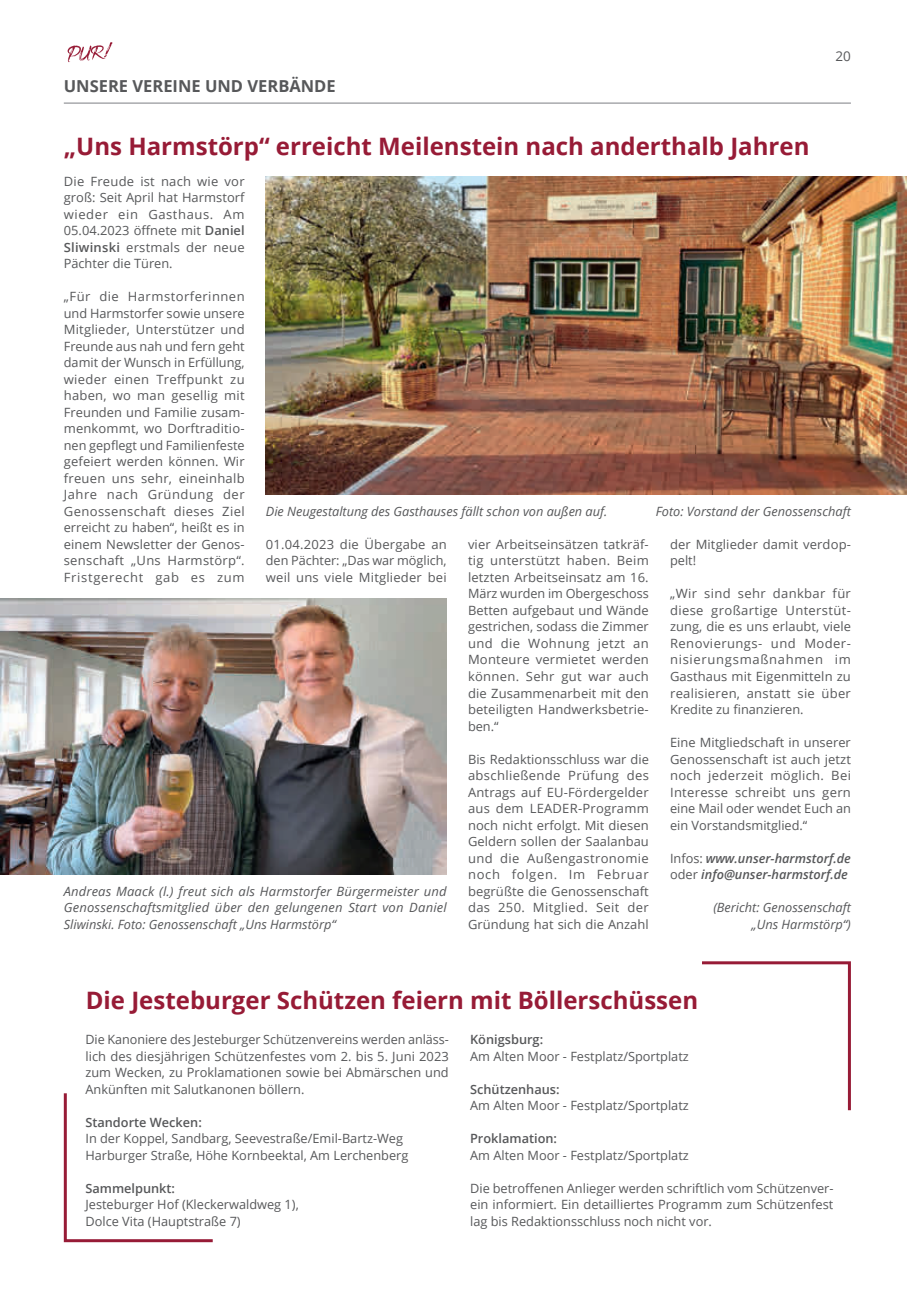
<style>
.page{position:relative;width:919px;height:1289px;background:#fff}
.page>*{position:absolute;margin:0;border:0;box-sizing:border-box;transform-origin:0 0}
.t1{font:700 24px "Open Sans";color:#971b36}
.t2{font:700 16.5px "Open Sans";color:#57585a}
.t3{font:13.5px "Open Sans";color:#57585a}
.t4{font:12.75px/16.5px "Open Sans";color:#57585a;text-align:justify}
.t5{font:italic 12.75px/16.5px "Open Sans";color:#57585a;text-align:right}
.t6{font:600 12.75px "Open Sans";color:#57585a}
.t7{font:italic 600 12.75px/16.5px "Open Sans";color:#57585a}
.s1{font-weight:600}
.s2{font-weight:400;font-style:normal}
</style>
<div class="page">
<svg style="left:67px;top:42px;width:45px;height:20px"></svg>
<hr style="left:64px;top:102px;width:786px;height:2px;background:#a8a9ad">
<img style="left:0;top:598px;width:446px;height:276px">
<svg style="left:702px;top:961px;width:149px;height:150px"></svg>
<svg style="left:63px;top:1093px;width:150px;height:150px"></svg>
<img style="left:266px;top:176px;width:640px;height:319px">
<p class="t2" style="left:64px;top:74px;width:273px">UNSERE VEREINE UND VERBÄNDE</p>
<p class="t3" style="left:835px;top:46px;width:17px">20</p>
<h1 class="t1" style="left:64px;top:129px;width:747px">„Uns Harmstörp“ erreicht Meilenstein nach anderthalb Jahren</h1>
<p class="t4" style="left:64px;top:172px;width:182px">Die Freude ist nach wie vor groß: Seit April hat Harmstorf wieder ein Gasthaus. Am 05.04.2023 öffnete mit <span class="s1">Daniel Sliwinski</span> erstmals der neue Pächter die Türen.</p>
<p class="t4" style="left:64px;top:288px;width:182px">„Für die Harmstorferinnen und Harmstorfer sowie unsere Mitglieder, Unterstützer und Freunde aus nah und fern geht damit der Wunsch in Erfüllung, wieder einen Treffpunkt zu haben, wo man gesellig mit Freunden und Familie zusam&shy;menkommt, wo Dorftraditio&shy;nen gepflegt und Familienfeste gefeiert werden können. Wir freuen uns sehr, eineinhalb Jahre nach Gründung der Genossenschaft dieses Ziel erreicht zu haben“, heißt es in einem Newsletter der Genos&shy;senschaft „Uns Harmstörp“.<br>Fristgerecht gab es zum</p>
<p class="t5" style="left:266px;top:502px;width:343px">Die Neugestaltung des Gasthauses fällt schon von außen auf.</p>
<p class="t5" style="left:655px;top:502px;width:196px">Foto: Vorstand der Genossenschaft</p>
<p class="t4" style="left:266px;top:535px;width:182px">01.04.2023 die Übergabe an den Pächter: „Das war möglich, weil uns viele Mitglieder bei</p>
<p class="t4" style="left:468px;top:535px;width:182px">vier Arbeitseinsätzen tatkräf&shy;tig unterstützt haben. Beim letzten Arbeitseinsatz am 16.<br>März wurden im Obergeschoss Betten aufgebaut und Wände gestrichen, sodass die Zimmer und die Wohnung jetzt an Monteure vermietet werden können. Sehr gut war auch die Zusammenarbeit mit den beteiligten Handwerksbetrie&shy;ben.“</p>
<p class="t4" style="left:468px;top:750px;width:182px">Bis Redaktionsschluss war die abschließende Prüfung des Antrags auf EU-Fördergelder aus dem LEADER-Programm noch nicht erfolgt. Mit diesen Geldern sollen der Saalanbau und die Außengastronomie noch folgen. Im Februar begrüßte die Genossenschaft das 250. Mitglied. Seit der Gründung hat sich die Anzahl</p>
<p class="t4" style="left:670px;top:535px;width:182px">der Mitglieder damit verdop&shy;pelt!</p>
<p class="t4" style="left:670px;top:585px;width:182px">„Wir sind sehr dankbar für diese großartige Unterstüt&shy;zung, die es uns erlaubt, viele Renovierungs- und Moder&shy;nisierungsmaßnahmen im Gasthaus mit Eigenmitteln zu realisieren, anstatt sie über Kredite zu finanzieren.</p>
<p class="t4" style="left:670px;top:733px;width:182px">Eine Mitgliedschaft in unserer Genossenschaft ist auch jetzt noch jederzeit möglich. Bei Interesse schreibt uns gern eine Mail oder wendet Euch an ein Vorstandsmitglied.“</p>
<p class="t7" style="left:670px;top:849px;width:182px"><span class="s2">Infos:</span> www.unser-harmstorf.de <span class="s2">oder</span> info@unser-harmstorf.de</p>
<p class="t5" style="left:713px;top:898px;width:139px">(Bericht: Genossenschaft „Uns Harmstörp“)</p>
<p class="t5" style="left:64px;top:882px;width:384px;text-align:justify">Andreas Maack (l.) freut sich als Harmstorfer Bürgermeister und Genossenschaftsmitglied über den gelungenen Start von Daniel Sliwinski. Foto: Genossenschaft „Uns Harmstörp“</p>
<h1 class="t1" style="left:86px;top:983px;width:614px">Die Jesteburger Schützen feiern mit Böllerschüssen</h1>
<p class="t4" style="left:85px;top:1030px;width:365px">Die Kanoniere des Jesteburger Schützenvereins werden anläss&shy;lich des diesjährigen Schützenfestes vom 2. bis 5. Juni 2023 zum Wecken, zu Proklamationen sowie bei Abmärschen und Ankünften mit Salutkanonen böllern.</p>
<p class="t6" style="left:85px;top:1113px;width:118px">Standorte Wecken:</p>
<p class="t4" style="left:85px;top:1129px;width:324px">In der Koppel, Sandbarg, Seevestraße/Emil-Bartz-Weg<br>Harburger Straße, Höhe Kornbeektal, Am Lerchenberg</p>
<p class="t6" style="left:85px;top:1179px;width:91px">Sammelpunkt:</p>
<p class="t4" style="left:85px;top:1195px;width:215px">Jesteburger Hof (Kleckerwaldweg 1),<br>Dolce Vita (Hauptstraße 7)</p>
<p class="t6" style="left:470px;top:1030px;width:75px">Königsburg:</p>
<p class="t4" style="left:470px;top:1047px;width:220px">Am Alten Moor - Festplatz/Sportplatz</p>
<p class="t6" style="left:470px;top:1080px;width:91px">Schützenhaus:</p>
<p class="t4" style="left:470px;top:1096px;width:220px">Am Alten Moor - Festplatz/Sportplatz</p>
<p class="t6" style="left:470px;top:1129px;width:88px">Proklamation:</p>
<p class="t4" style="left:470px;top:1146px;width:220px">Am Alten Moor - Festplatz/Sportplatz</p>
<p class="t4" style="left:470px;top:1179px;width:365px">Die betroffenen Anlieger werden schriftlich vom Schützenver&shy;ein informiert. Ein detailliertes Programm zum Schützenfest lag bis Redaktionsschluss noch nicht vor.</p>
</div>
